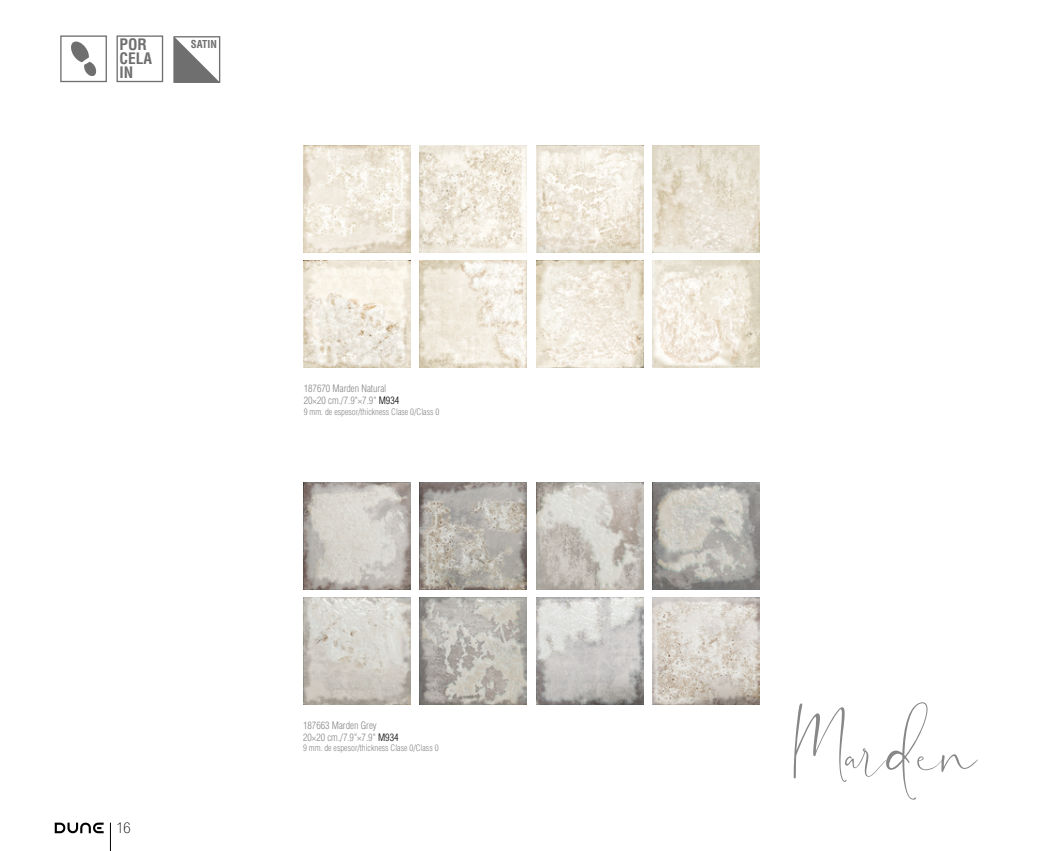
<style>
.page{position:relative;width:1063px;height:851px;background:#fff}
.page>*{position:absolute;margin:0;border:0;box-sizing:border-box;transform-origin:0 0}
.t1{font:105.5px "Undercut";color:#878787}
.t2{font:700 condensed 15.5px/13.9px "Helvetica LT Std";color:#706f6f}
.t3{font:100 condensed 15px "Helvetica Neue LT Std";color:#000}
.t4{font:700 condensed 10.62px "Helvetica LT Std";color:#706f6f}
.t5{font:300 condensed 10px/12px "Helvetica LT Std";color:#878787}
.t6{font:300 condensed 8.75px "Helvetica LT Std";color:#878787}
.s1{color:#000}
</style>
<div class="page">
<svg style="left:55px;top:822px;width:49px;height:12px"></svg>
<svg style="left:110px;top:822px;width:1px;height:28px"></svg>
<img style="left:303px;top:145px;width:107px;height:107px">
<img style="left:536px;top:145px;width:107px;height:107px">
<img style="left:303px;top:260px;width:107px;height:107px">
<img style="left:536px;top:260px;width:107px;height:107px">
<img style="left:420px;top:145px;width:107px;height:107px">
<img style="left:653px;top:145px;width:107px;height:107px">
<img style="left:420px;top:260px;width:107px;height:107px">
<img style="left:653px;top:260px;width:107px;height:107px">
<img style="left:303px;top:482px;width:107px;height:107px">
<img style="left:536px;top:482px;width:107px;height:107px">
<img style="left:303px;top:597px;width:107px;height:107px">
<img style="left:536px;top:597px;width:107px;height:107px">
<img style="left:420px;top:482px;width:107px;height:107px">
<img style="left:653px;top:482px;width:107px;height:107px">
<img style="left:420px;top:597px;width:107px;height:107px">
<img style="left:653px;top:597px;width:107px;height:107px">
<div style="left:60px;top:35px;width:47px;height:47px;border:1px solid #706f6f"></div>
<svg style="left:71px;top:41px;width:26px;height:35px"></svg>
<div style="left:117px;top:35px;width:46px;height:47px;border:1px solid #706f6f"></div>
<svg style="left:174px;top:36px;width:46px;height:47px"></svg>
<h2 class="t2" style="left:120px;top:38px;width:34px">POR<br>CELA<br>IN</h2>
<p class="t4" style="left:191px;top:37px;width:28px">SATIN</p>
<h3 class="t3" style="left:116px;top:819px;width:16px">16</h3>
<p class="t5" style="left:304px;top:382px;width:97px">187670 Marden Natural<br>20×20 cm./7.9"×7.9" <span class="s1">M934</span></p>
<p class="t6" style="left:304px;top:406px;width:137px">9 mm. de espesor/thickness Clase 0/Class 0</p>
<p class="t5" style="left:303px;top:719px;width:97px">187663 Marden Grey<br>20×20 cm./7.9"×7.9" <span class="s1">M934</span></p>
<p class="t6" style="left:303px;top:742px;width:137px">9 mm. de espesor/thickness Clase 0/Class 0</p>
<h1 class="t1" style="left:794px;top:674px;width:185px">Marden</h1>
</div>
